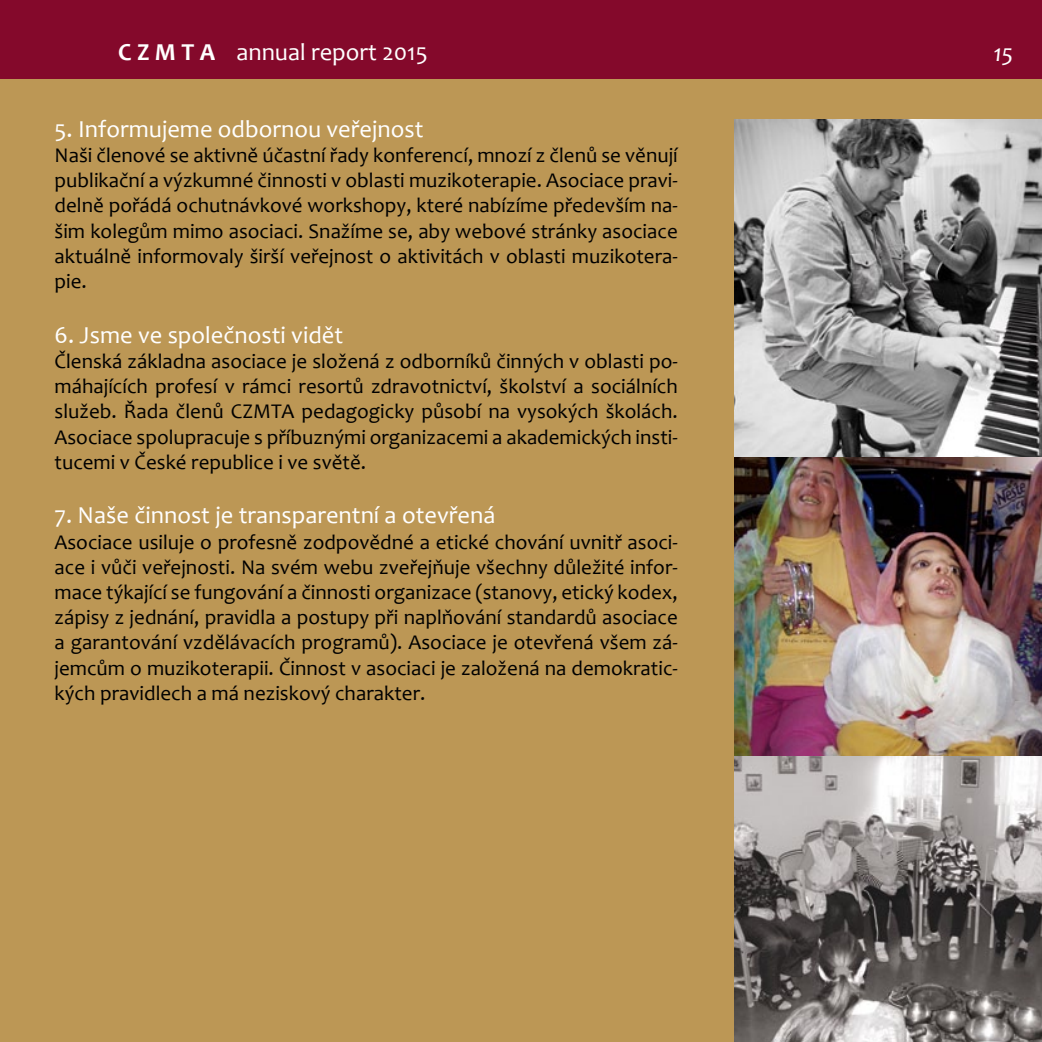
<style>
.page{position:relative;width:1042px;height:1042px;background:#fff}
.page>*{position:absolute;margin:0;border:0;box-sizing:border-box;transform-origin:0 0}
.t1{font:24.5px "Candara";color:#fff}
.t2{font:italic 24.5px "Candara";color:#fff}
.t3{font:21px/25.2px "Candara";color:#000;text-align:justify}
.s1{font-weight:700}
</style>
<div class="page">
<div style="left:0;top:0;width:1042px;height:79px;background:#84092b"></div>
<div style="left:0;top:79px;width:1042px;height:963px;background:#bc9755"></div>
<img style="left:734px;top:119px;width:308px;height:638px">
<svg style="left:734px;top:757px;width:308px;height:285px"></svg>
<p class="t1" style="left:118px;top:37px;width:311px"><span class="s1">C Z M T A</span> annual report 2015</p>
<p class="t2" style="left:993px;top:38px;width:21px">15</p>
<p class="t1" style="left:55px;top:113px;width:370px">5. Informujeme odbornou veřejnost</p>
<p class="t3" style="left:55px;top:142px;width:625px">Naši členové se aktivně účastní řady konferencí, mnozí z členů se věnují publikační a výzkumné činnosti v oblasti muzikoterapie. Asociace pravi&shy;delně pořádá ochutnávkové workshopy, které nabízíme především na&shy;šim kolegům mimo asociaci. Snažíme se, aby webové stránky asociace aktuálně informovaly širší veřejnost o aktivitách v oblasti muzikotera&shy;pie.</p>
<p class="t1" style="left:55px;top:319px;width:290px">6. Jsme ve společnosti vidět</p>
<p class="t3" style="left:55px;top:348px;width:625px">Členská základna asociace je složená z odborníků činných v oblasti po&shy;máhajících profesí v rámci resortů zdravotnictví, školství a sociálních služeb. Řada členů CZMTA pedagogicky působí na vysokých školách.<br>Asociace spolupracuje s příbuznými organizacemi a akademických insti&shy;tucemi v České republice i ve světě.</p>
<p class="t1" style="left:55px;top:500px;width:442px">7. Naše činnost je transparentní a otevřená</p>
<p class="t3" style="left:55px;top:529px;width:625px">Asociace usiluje o profesně zodpovědné a etické chování uvnitř asoci&shy;ace i vůči veřejnosti. Na svém webu zveřejňuje všechny důležité infor&shy;mace týkající se fungování a činnosti organizace (stanovy, etický kodex, zápisy z jednání, pravidla a postupy při naplňování standardů asociace a garantování vzdělávacích programů). Asociace je otevřená všem zá&shy;jemcům o muzikoterapii. Činnost v asociaci je založená na demokratic&shy;kých pravidlech a má neziskový charakter.</p>
</div>
